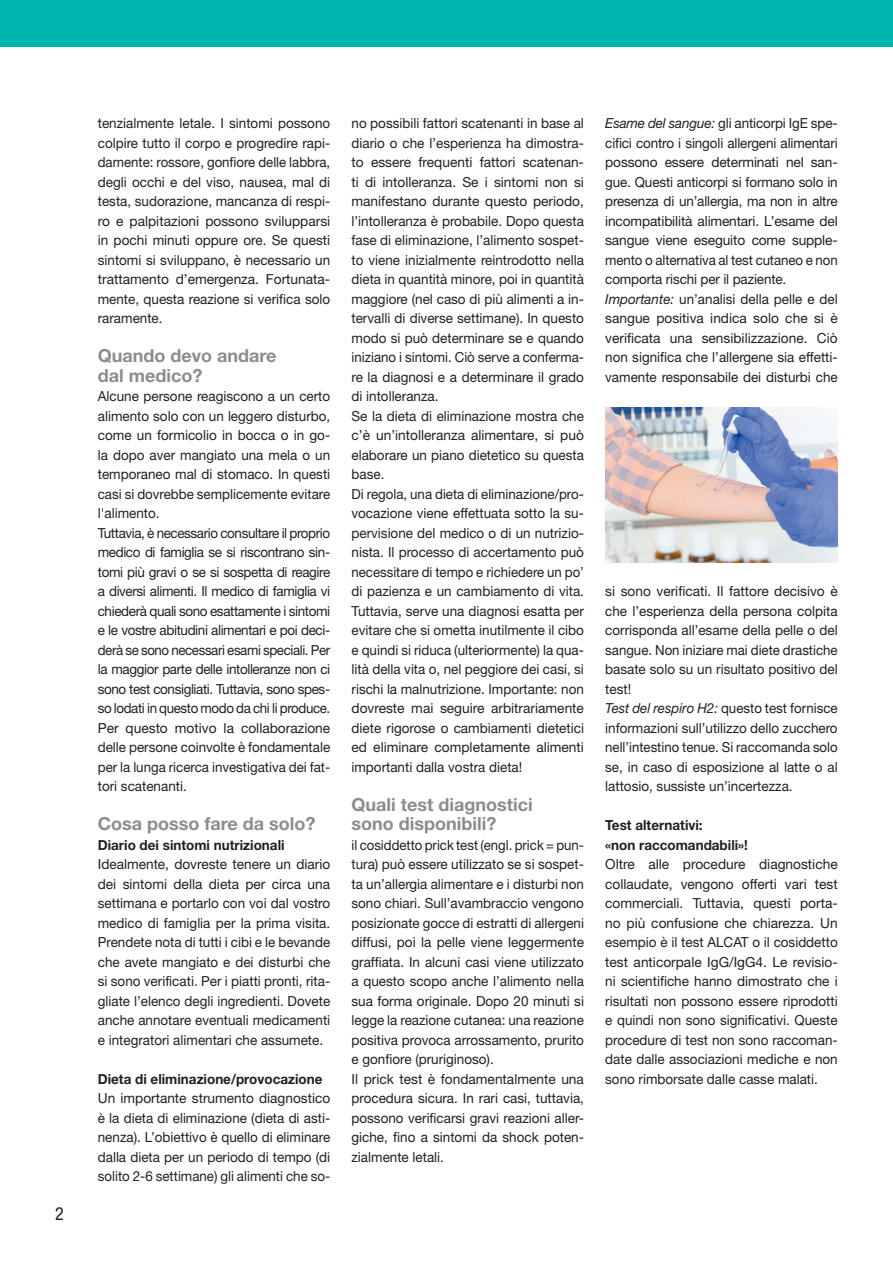
<style>
.page{position:relative;width:893px;height:1263px;background:#fff}
.page>*{position:absolute;margin:0;border:0;box-sizing:border-box;transform-origin:0 0}
.t1{font:700 18px/19.5px "Helvetica Neue LT Std";color:#8a8c8f}
.t2{font:condensed 18px "Helvetica Neue LT Std";color:#231f20}
.t3{font:13.8px/19.5px "Helvetica Neue LT Std";color:#231f20;text-align:justify}
.t4{font:13.8px/19.5px "Helvetica Neue LT Std";letter-spacing:-.03em;color:#231f20}
.t5{font:13.8px/19.5px "Helvetica Neue LT Std";color:#231f20;scale:.95 1}
.t6{font:700 13.8px/19.5px "Helvetica Neue LT Std";color:#231f20}
.s1{font-style:italic}
</style>
<div class="page">
<div style="left:0;top:0;width:893px;height:47px;background:#00b5af"></div>
<img style="left:605px;top:407px;width:233px;height:156px">
<h1 class="t2" style="left:55px;top:1203px;width:10px">2</h1>
<p class="t3" style="left:98px;top:113px;width:234px">tenzialmente letale. I sintomi possono colpire tutto il corpo e progredire rapi&shy;damente: rossore, gonfiore delle labbra, degli occhi e del viso, nausea, mal di testa, sudorazione, mancanza di respi&shy;ro e palpitazioni possono svilupparsi in pochi minuti oppure ore. Se questi sintomi si sviluppano, è necessario un trattamento d’emergenza. Fortunata&shy;mente, questa reazione si verifica solo raramente.</p>
<h1 class="t1" style="left:98px;top:346px;width:180px">Quando devo andare dal medico?</h1>
<p class="t4" style="left:98px;top:386px;width:234px">Alcune persone reagiscono a un certo alimento solo con un leggero disturbo, come un formicolio in bocca o in go&shy;la dopo aver mangiato una mela o un temporaneo mal di stomaco. In questi casi si dovrebbe semplicemente evitare l'alimento.<br>Tuttavia, è necessario consultare il proprio medico di famiglia se si riscontrano sin&shy;tomi più gravi o se si sospetta di reagire a diversi alimenti. Il medico di famiglia vi chiederà quali sono esattamente i sintomi e le vostre abitudini alimentari e poi deci&shy;derà se sono necessari esami speciali. Per la maggior parte delle intolleranze non ci sono test consigliati. Tuttavia, sono spes&shy;so lodati in questo modo da chi li produce.<br>Per questo motivo la collaborazione delle persone coinvolte è fondamentale per la lunga ricerca investigativa dei fat&shy;tori scatenanti.</p>
<h1 class="t1" style="left:98px;top:814px;width:219px">Cosa posso fare da solo?</h1>
<p class="t6" style="left:98px;top:835px;width:188px">Diario dei sintomi nutrizionali</p>
<p class="t3" style="left:98px;top:854px;width:234px">Idealmente, dovreste tenere un diario dei sintomi della dieta per circa una settimana e portarlo con voi dal vostro medico di famiglia per la prima visita.<br>Prendete nota di tutti i cibi e le bevande che avete mangiato e dei disturbi che si sono verificati. Per i piatti pronti, rita&shy;gliate l’elenco degli ingredienti. Dovete anche annotare eventuali medicamenti e integratori alimentari che assumete.</p>
<p class="t6" style="left:98px;top:1069px;width:226px">Dieta di eliminazione/provocazione</p>
<p class="t3" style="left:98px;top:1088px;width:234px">Un importante strumento diagnostico è la dieta di eliminazione (dieta di asti&shy;nenza). L’obiettivo è quello di eliminare dalla dieta per un periodo di tempo (di solito 2-6 settimane) gli alimenti che so-</p>
<p class="t3" style="left:351px;top:113px;width:234px;text-align:left">no possibili fattori scatenanti in base al diario o che l’esperienza ha dimostra&shy;to essere frequenti fattori scatenan&shy;ti di intolleranza. Se i sintomi non si manifestano durante questo periodo, l’intolleranza è probabile. Dopo questa fase di eliminazione, l’alimento sospet&shy;to viene inizialmente reintrodotto nella dieta in quantità minore, poi in quantità maggiore (nel caso di più alimenti a in&shy;tervalli di diverse settimane). In questo modo si può determinare se e quando iniziano i sintomi. Ciò serve a conferma&shy;re la diagnosi e a determinare il grado di intolleranza.<br>Se la dieta di eliminazione mostra che c’è un’intolleranza alimentare, si può elaborare un piano dietetico su questa base.<br>Di regola, una dieta di eliminazione/pro&shy;vocazione viene effettuata sotto la su&shy;pervisione del medico o di un nutrizio&shy;nista. Il processo di accertamento può necessitare di tempo e richiedere un po’ di pazienza e un cambiamento di vita.<br>Tuttavia, serve una diagnosi esatta per evitare che si ometta inutilmente il cibo e quindi si riduca (ulteriormente) la qua&shy;lità della vita o, nel peggiore dei casi, si rischi la malnutrizione. Importante: non dovreste mai seguire arbitrariamente diete rigorose o cambiamenti dietetici ed eliminare completamente alimenti importanti dalla vostra dieta!</p>
<h1 class="t1" style="left:351px;top:794px;width:183px">Quali test diagnostici sono disponibili?</h1>
<p class="t5" style="left:351px;top:835px;width:246px">il cosiddetto prick test (engl. prick = pun&shy;tura) può essere utilizzato se si sospet&shy;ta un’allergia alimentare e i disturbi non sono chiari. Sull’avambraccio vengono posizionate gocce di estratti di allergeni diffusi, poi la pelle viene leggermente graffiata. In alcuni casi viene utilizzato a questo scopo anche l’alimento nella sua forma originale. Dopo 20 minuti si legge la reazione cutanea: una reazione positiva provoca arrossamento, prurito e gonfiore (pruriginoso).<br>Il prick test è fondamentalmente una procedura sicura. In rari casi, tuttavia, possono verificarsi gravi reazioni aller&shy;giche, fino a sintomi da shock poten&shy;zialmente letali.</p>
<p class="t3" style="left:605px;top:113px;width:234px;text-align:left"><span class="s1">Esame del sangue:</span> gli anticorpi IgE spe&shy;cifici contro i singoli allergeni alimentari possono essere determinati nel san&shy;gue. Questi anticorpi si formano solo in presenza di un’allergia, ma non in altre incompatibilità alimentari. L’esame del sangue viene eseguito come supple&shy;mento o alternativa al test cutaneo e non comporta rischi per il paziente.<br><span class="s1">Importante:</span> un’analisi della pelle e del sangue positiva indica solo che si è verificata una sensibilizzazione. Ciò non significa che l’allergene sia effetti&shy;vamente responsabile dei disturbi che</p>
<p class="t3" style="left:605px;top:581px;width:234px;text-align:left">si sono verificati. Il fattore decisivo è che l’esperienza della persona colpita corrisponda all’esame della pelle o del sangue. Non iniziare mai diete drastiche basate solo su un risultato positivo del test!<br><span class="s1">Test del respiro H2:</span> questo test fornisce informazioni sull’utilizzo dello zucchero nell’intestino tenue. Si raccomanda solo se, in caso di esposizione al latte o al lattosio, sussiste un’incertezza.</p>
<p class="t6" style="left:605px;top:815px;width:144px">Test alternativi:<br>«non raccomandabili»!</p>
<p class="t3" style="left:605px;top:854px;width:234px">Oltre alle procedure diagnostiche collaudate, vengono offerti vari test commerciali. Tuttavia, questi porta&shy;no più confusione che chiarezza. Un esempio è il test ALCAT o il cosiddetto test anticorpale IgG/IgG4. Le revisio&shy;ni scientifiche hanno dimostrato che i risultati non possono essere riprodotti e quindi non sono significativi. Queste procedure di test non sono raccoman&shy;date dalle associazioni mediche e non sono rimborsate dalle casse malati.</p>
</div>
